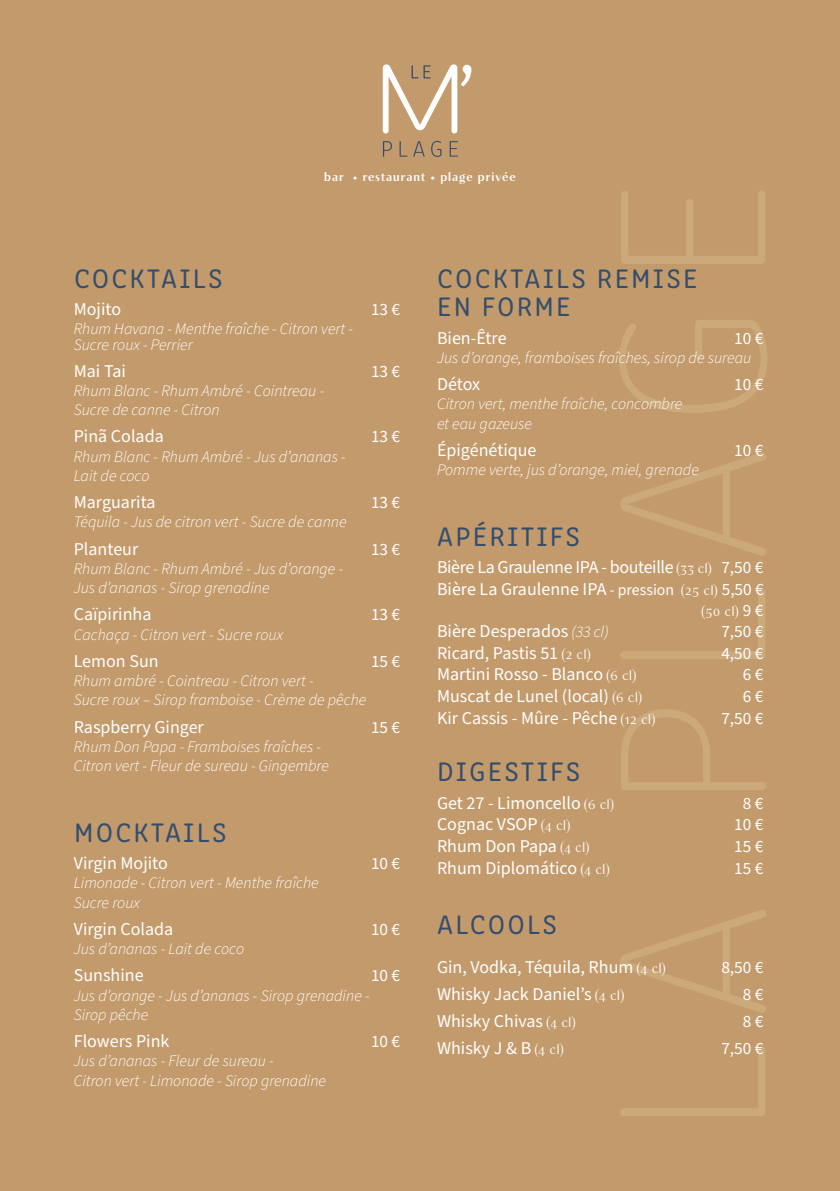
<style>
.page{position:relative;width:840px;height:1191px;background:#fff}
.page>*{position:absolute;margin:0;border:0;box-sizing:border-box;transform-origin:0 0}
.t1{font:27.8px/28.6px "Clone Rounded";letter-spacing:.08em;color:#334e6d}
.t2{font:18px "Source Sans 3 VF";color:#fff}
.t3{font:18px/21.6px "Source Sans 3 VF";letter-spacing:-.02em;color:#fff}
.t4{font:17.2px "Source Sans 3 VF";color:#fff}
.t5{font:italic 16px/19.2px "Source Sans 3 VF";color:#fff}
.t6{font:300 14px "Contralto Small";color:#fff}
.t7{font:600 12.8px "Contralto Small";letter-spacing:.08em;color:#fff}
.s1{font-family:"Contralto Small";font-weight:300;font-size:14px}
.s2{font-size:17.2px}
.s3{font-size:15.8px}
.s4{font-family:"Source Sans 3 VF";font-weight:400;font-size:17.2px}
.s5{font-style:italic;font-size:16px}
</style>
<div class="page">
<div style="left:0;top:0;width:839px;height:1191px;background:#c39a6b"></div>
<svg style="left:383px;top:141px;width:9px;height:16px"></svg>
<svg style="left:399px;top:141px;width:8px;height:16px"></svg>
<svg style="left:413px;top:141px;width:11px;height:16px"></svg>
<svg style="left:431px;top:141px;width:10px;height:16px"></svg>
<svg style="left:449px;top:141px;width:8px;height:16px"></svg>
<svg style="left:382px;top:64px;width:89px;height:69px"></svg>
<p class="t7" style="left:324px;top:167px;width:193px">bar • restaurant • plage privée</p>
<h1 class="t1" style="left:74px;top:262px;width:150px">COCKTAILS</h1>
<p class="t2" style="left:74px;top:297px;width:49px">Mojito</p>
<p class="t4" style="left:371px;top:298px;width:31px">13 €</p>
<p class="t5" style="left:74px;top:322px;width:281px;line-height:15.2px">Rhum Havana - Menthe fraîche - Citron vert -<br>Sucre roux - Perrier</p>
<p class="t2" style="left:74px;top:359px;width:54px">Mai Tai</p>
<p class="t4" style="left:371px;top:359px;width:31px">13 €</p>
<p class="t5" style="left:74px;top:381px;width:252px">Rhum Blanc - Rhum Ambré - Cointreau -<br>Sucre de canne - Citron</p>
<p class="t2" style="left:74px;top:424px;width:91px">Pinã Colada</p>
<p class="t4" style="left:371px;top:425px;width:31px">13 €</p>
<p class="t5" style="left:74px;top:447px;width:273px">Rhum Blanc - Rhum Ambré - Jus d’ananas -<br>Lait de coco</p>
<p class="t2" style="left:74px;top:490px;width:83px">Marguarita</p>
<p class="t4" style="left:371px;top:491px;width:31px">13 €</p>
<p class="t5" style="left:74px;top:513px;width:274px">Téquila - Jus de citron vert - Sucre de canne</p>
<p class="t2" style="left:74px;top:536px;width:66px">Planteur</p>
<p class="t4" style="left:371px;top:537px;width:31px">13 €</p>
<p class="t5" style="left:74px;top:559px;width:271px">Rhum Blanc - Rhum Ambré - Jus d’orange -<br>Jus d’ananas - Sirop grenadine</p>
<p class="t2" style="left:74px;top:602px;width:79px">Caïpirinha</p>
<p class="t4" style="left:371px;top:603px;width:31px">13 €</p>
<p class="t5" style="left:74px;top:625px;width:210px">Cachaça - Citron vert - Sucre roux</p>
<p class="t2" style="left:74px;top:649px;width:86px">Lemon Sun</p>
<p class="t4" style="left:371px;top:649px;width:31px">15 €</p>
<p class="t5" style="left:74px;top:671px;width:294px">Rhum ambré - Cointreau - Citron vert -<br>Sucre roux – Sirop framboise - Crème de pêche</p>
<p class="t2" style="left:74px;top:714px;width:131px">Raspberry Ginger</p>
<p class="t4" style="left:371px;top:715px;width:31px">15 €</p>
<p class="t5" style="left:74px;top:737px;width:256px">Rhum Don Papa - Framboises fraîches -<br>Citron vert - Fleur de sureau - Gingembre</p>
<h1 class="t1" style="left:74px;top:816px;width:154px">MOCKTAILS</h1>
<p class="t2" style="left:74px;top:851px;width:96px">Virgin Mojito</p>
<p class="t4" style="left:371px;top:852px;width:31px">10 €</p>
<p class="t5" style="left:74px;top:874px;width:246px">Limonade - Citron vert - Menthe fraîche<br>Sucre roux</p>
<p class="t2" style="left:74px;top:917px;width:101px">Virgin Colada</p>
<p class="t4" style="left:371px;top:917px;width:31px">10 €</p>
<p class="t5" style="left:74px;top:939px;width:172px">Jus d’ananas - Lait de coco</p>
<p class="t2" style="left:74px;top:963px;width:71px">Sunshine</p>
<p class="t4" style="left:371px;top:964px;width:31px">10 €</p>
<p class="t5" style="left:74px;top:986px;width:297px">Jus d’orange - Jus d’ananas - Sirop grenadine -<br>Sirop pêche</p>
<p class="t2" style="left:74px;top:1029px;width:97px">Flowers Pink</p>
<p class="t4" style="left:371px;top:1029px;width:31px">10 €</p>
<p class="t5" style="left:74px;top:1051px;width:254px">Jus d’ananas - Fleur de sureau -<br>Citron vert - Limonade - Sirop grenadine</p>
<h1 class="t1" style="left:437px;top:262px;width:262px">COCKTAILS REMISE<br>EN FORME</h1>
<p class="t2" style="left:437px;top:326px;width:71px">Bien-Être</p>
<p class="t4" style="left:733px;top:326px;width:31px">10 €</p>
<p class="t5" style="left:437px;top:348px;width:315px">Jus d’orange, framboises fraîches, sirop de sureau</p>
<p class="t2" style="left:437px;top:372px;width:45px">Détox</p>
<p class="t4" style="left:733px;top:373px;width:31px">10 €</p>
<p class="t5" style="left:437px;top:395px;width:247px">Citron vert, menthe fraîche, concombre et eau gazeuse</p>
<p class="t2" style="left:437px;top:438px;width:101px">Épigénétique</p>
<p class="t4" style="left:733px;top:439px;width:31px">10 €</p>
<p class="t5" style="left:437px;top:461px;width:263px">Pomme verte, jus d’orange, miel, grenade</p>
<h1 class="t1" style="left:437px;top:520px;width:144px">APÉRITIFS</h1>
<p class="t3" style="left:437px;top:557px;width:328px">Bière La Graulenne IPA - bouteille <span class="s1">(33 cl)</span> <span class="s2">7,50 €<br></span>Bière La Graulenne IPA <span class="s3">- pression</span> <span class="s1">(25 cl)</span> <span class="s2">5,50 €</span></p>
<p class="t6" style="left:700px;top:600px;width:64px">(50 cl) <span class="s4">9 €</span></p>
<p class="t2" style="left:437px;top:619px;width:173px">Bière Desperados <span class="s5">(33 cl)</span></p>
<p class="t4" style="left:721px;top:620px;width:43px">7,50 €</p>
<p class="t2" style="left:437px;top:641px;width:155px">Ricard, Pastis 51 <span class="s1">(2 cl)</span></p>
<p class="t4" style="left:721px;top:641px;width:43px">4,50 €</p>
<p class="t2" style="left:437px;top:662px;width:201px">Martini Rosso - Blanco <span class="s1">(6 cl)</span></p>
<p class="t4" style="left:742px;top:663px;width:22px">6 €</p>
<p class="t2" style="left:437px;top:684px;width:207px">Muscat de Lunel (local) <span class="s1">(6 cl)</span></p>
<p class="t4" style="left:742px;top:685px;width:22px">6 €</p>
<p class="t2" style="left:437px;top:705px;width:220px">Kir Cassis - Mûre - Pêche <span class="s1">(12 cl)</span></p>
<p class="t4" style="left:721px;top:706px;width:43px">7,50 €</p>
<h1 class="t1" style="left:437px;top:755px;width:144px">DIGESTIFS</h1>
<p class="t2" style="left:437px;top:790px;width:178px">Get 27 - Limoncello <span class="s1">(6 cl)</span></p>
<p class="t4" style="left:742px;top:791px;width:22px">8 €</p>
<p class="t2" style="left:437px;top:812px;width:135px">Cognac VSOP <span class="s1">(4 cl)</span></p>
<p class="t4" style="left:733px;top:813px;width:31px">10 €</p>
<p class="t2" style="left:437px;top:834px;width:154px">Rhum Don Papa <span class="s1">(4 cl)</span></p>
<p class="t4" style="left:733px;top:834px;width:31px">15 €</p>
<p class="t2" style="left:437px;top:855px;width:174px">Rhum Diplomático <span class="s1">(4 cl)</span></p>
<p class="t4" style="left:733px;top:856px;width:31px">15 €</p>
<h1 class="t1" style="left:437px;top:908px;width:121px">ALCOOLS</h1>
<p class="t2" style="left:437px;top:954px;width:230px">Gin, Vodka, Téquila, Rhum <span class="s1">(4 cl)</span></p>
<p class="t4" style="left:721px;top:955px;width:43px">8,50 €</p>
<p class="t2" style="left:437px;top:982px;width:189px">Whisky Jack Daniel’s <span class="s1">(4 cl)</span></p>
<p class="t4" style="left:742px;top:982px;width:22px">8 €</p>
<p class="t2" style="left:437px;top:1009px;width:140px">Whisky Chivas <span class="s1">(4 cl)</span></p>
<p class="t4" style="left:742px;top:1010px;width:22px">8 €</p>
<p class="t2" style="left:437px;top:1036px;width:128px">Whisky J &amp; B <span class="s1">(4 cl)</span></p>
<p class="t4" style="left:721px;top:1037px;width:43px">7,50 €</p>
</div>
